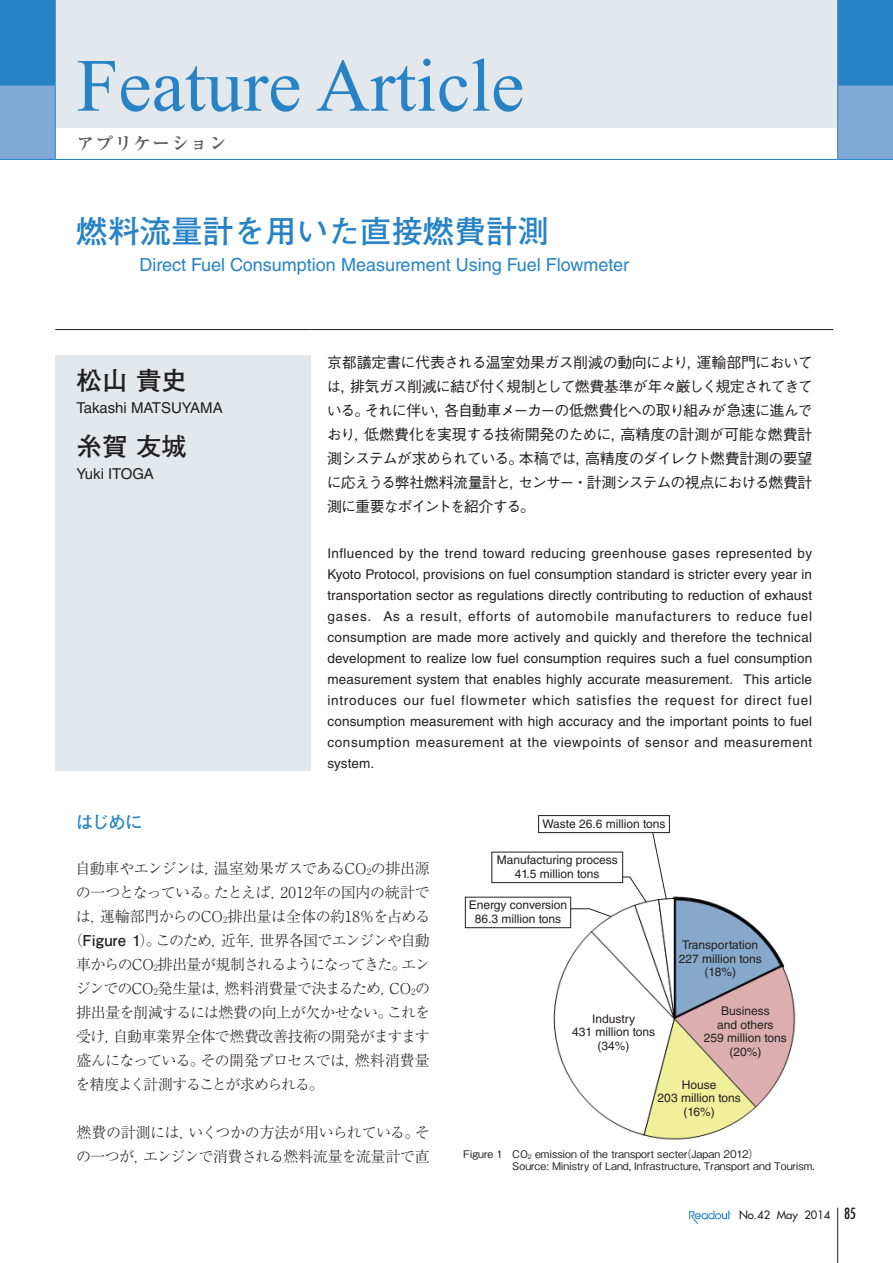
<style>
.page{position:relative;width:893px;height:1263px;background:#fff}
.page>*{position:absolute;margin:0;border:0;box-sizing:border-box;transform-origin:0 0}
.t1{font:75px "Times New Roman";color:#2783c5}
.t2{font:700 31.5px "Futo Go B101 Pro";color:#2783c5}
.t3{font:700 25.5px "Futo Go B101 Pro";color:#231f20}
.t4{font:18px "Helvetica LT Std";color:#2783c5}
.t5{font:700 18px "Ryumin Pro";letter-spacing:.05em;color:#57585a}
.t6{font:700 18px "Futo Go B101 Pro";color:#2783c5}
.t7{font:300 15px/24px "Ryumin Pro";letter-spacing:-.045em;color:#231f20}
.t8{font:500 15px/24px "Gothic BBB Pro";letter-spacing:-.07em;color:#231f20;text-align:justify}
.t9{font:300 15px "Ryumin Pro";letter-spacing:-.065em;color:#231f20}
.t10{font:300 15px "Ryumin Pro";letter-spacing:-.09em;color:#231f20}
.t11{font:300 15px "Ryumin Pro";letter-spacing:-.08em;color:#231f20}
.t12{font:15px "Helvetica LT Std";color:#231f20}
.t13{font:15px "Helvetica LT Std";letter-spacing:-.02em;color:#231f20}
.t14{font:13.5px/21px "Helvetica LT Std";letter-spacing:.04em;color:#231f20;text-align:justify}
.t15{font:12px/13.5px "Helvetica LT Std";color:#231f20;text-align:center}
.t16{font:11.25px "Futura";color:#231f20}
.t17{font:500 10.5px/12.3px "Gothic BBB Pro";letter-spacing:.005em;color:#231f20}
.s1{font-size:8.7px}
.s2{font-family:"Futo Go B101 Pro";font-weight:700}
.s3{font-size:6.15px}
.s4{font-stretch:condensed;font-size:15px}
</style>
<div class="page">
<hr style="left:837px;top:1208px;width:1px;height:55px;background:#231f20">
<svg style="left:689px;top:1210px;width:41px;height:14px"></svg>
<div style="left:0;top:0;width:893px;height:85px;background:#2783c5"></div>
<div style="left:55px;top:0;width:783px;height:128px;background:#e2e8eb"></div>
<svg style="left:0;top:86px;width:893px;height:73px"></svg>
<hr style="left:55px;top:0;width:1px;height:85px;background:#2783c5">
<hr style="left:837px;top:0;width:1px;height:85px;background:#2783c5">
<hr style="left:0;top:85px;width:56px;height:1px;background:#2783c5">
<hr style="left:55px;top:85px;width:1px;height:43px;background:#2783c5">
<hr style="left:837px;top:85px;width:1px;height:43px;background:#2783c5">
<hr style="left:837px;top:85px;width:56px;height:1px;background:#2783c5">
<hr style="left:0;top:159px;width:55px;height:1px;background:#2783c5">
<hr style="left:55px;top:128px;width:1px;height:31px;background:#2783c5">
<hr style="left:55px;top:159px;width:783px;height:1px;background:#2783c5">
<hr style="left:837px;top:128px;width:1px;height:31px;background:#2783c5">
<hr style="left:838px;top:159px;width:55px;height:1px;background:#2783c5">
<div style="left:55px;top:355px;width:255px;height:416px;background:#e2e8eb"></div>
<hr style="left:55px;top:329px;width:255px;height:1px;background:#231f20">
<hr style="left:310px;top:329px;width:523px;height:1px;background:#231f20">
<img style="left:478px;top:833px;width:318px;height:307px">
<div style="left:538px;top:815px;width:132px;height:18px;border:1px solid #231f20"></div>
<div style="left:492px;top:852px;width:131px;height:31px;border:1px solid #231f20"></div>
<svg style="left:622px;top:832px;width:45px;height:71px"></svg>
<div style="left:465px;top:897px;width:106px;height:31px;border:1px solid #231f20"></div>
<svg style="left:570px;top:908px;width:42px;height:9px"></svg>
<h1 class="t1" style="left:77px;top:35px;width:449px">Feature Article</h1>
<h3 class="t5" style="left:77px;top:129px;width:152px">アプリケーション</h3>
<h2 class="t2" style="left:77px;top:206px;width:474px">燃料流量計を用いた直接燃費計測</h2>
<h3 class="t4" style="left:140px;top:254px;width:491px">Direct Fuel Consumption Measurement Using Fuel Flowmeter</h3>
<h3 class="t3" style="left:77px;top:360px;width:112px">松山 貴史</h3>
<p class="t12" style="left:77px;top:399px;width:148px">Takashi MATSUYAMA</p>
<h3 class="t3" style="left:77px;top:426px;width:112px">糸賀 友城</h3>
<p class="t13" style="left:77px;top:465px;width:79px">Yuki ITOGA</p>
<p class="t8" style="left:327px;top:349px;width:488px">京都議定書に代表される温室効果ガス削減の動向により，運輸部門においては，排気ガス削減に結び付く規制として燃費基準が年々厳しく規定されてきている。それに伴い，各自動車メーカーの低燃費化への取り組みが急速に進んでおり，低燃費化を実現する技術開発のために，高精度の計測が可能な燃費計測システムが求められている。本稿では，高精度のダイレクト燃費計測の要望に応えうる弊社燃料流量計と，センサー・計測システムの視点における燃費計測に重要なポイントを紹介する。</p>
<p class="t14" style="left:327px;top:543px;width:486px">Influenced by the trend toward reducing greenhouse gases represented by Kyoto Protocol, provisions on fuel consumption standard is stricter every year in transportation sector as regulations directly contributing to reduction of exhaust gases. As a result, efforts of automobile manufacturers to reduce fuel consumption are made more actively and quickly and therefore the technical development to realize low fuel consumption requires such a fuel consumption measurement system that enables highly accurate measurement. This article introduces our fuel flowmeter which satisfies the request for direct fuel consumption measurement with high accuracy and the important points to fuel consumption measurement at the viewpoints of sensor and measurement system.</p>
<h3 class="t6" style="left:76px;top:808px;width:68px">はじめに</h3>
<p class="t7" style="left:76px;top:855px;width:356px">自動車やエンジンは，温室効果ガスであるCO<span class="s1">2</span>の排出源</p>
<p class="t7" style="left:76px;top:879px;width:355px">の一つとなっている。たとえば，2012年の国内の統計で</p>
<p class="t7" style="left:76px;top:903px;width:356px">は，運輸部門からのCO<span class="s1">2</span>排出量は全体の約18％を占める</p>
<p class="t9" style="left:68px;top:929px;width:363px">（<span class="s2">Figure 1</span>）。このため，近年，世界各国でエンジンや自動</p>
<p class="t10" style="left:76px;top:953px;width:355px">車からのCO<span class="s1">2</span>排出量が規制されるようになってきた。エン</p>
<p class="t7" style="left:76px;top:975px;width:356px">ジンでのCO<span class="s1">2</span>発生量は，燃料消費量で決まるため，CO<span class="s1">2</span>の</p>
<p class="t7" style="left:76px;top:999px;width:355px">排出量を削減するには燃費の向上が欠かせない。これを</p>
<p class="t7" style="left:76px;top:1023px;width:355px">受け，自動車業界全体で燃費改善技術の開発がますます</p>
<p class="t7" style="left:76px;top:1047px;width:355px">盛んになっている。その開発プロセスでは，燃料消費量</p>
<p class="t11" style="left:76px;top:1073px;width:250px">を精度よく計測することが求められる。</p>
<p class="t7" style="left:76px;top:1119px;width:355px">燃費の計測には，いくつかの方法が用いられている。その一つが，エンジンで消費される燃料流量を流量計で直</p>
<p class="t15" style="left:542px;top:817px;width:125px">Waste 26.6 million tons</p>
<p class="t15" style="left:497px;top:853px;width:122px">Manufacturing process<br>41.5 million tons</p>
<p class="t15" style="left:469px;top:898px;width:100px">Energy conversion<br>86.3 million tons</p>
<p class="t15" style="left:572px;top:1012px;width:85px">Industry<br>431 million tons (34%)</p>
<p class="t15" style="left:679px;top:938px;width:85px">Transportation<br>227 million tons (18%)</p>
<p class="t15" style="left:704px;top:1004px;width:85px">Business<br>and others<br>259 million tons (20%)</p>
<p class="t15" style="left:658px;top:1078px;width:85px">House<br>203 million tons (16%)</p>
<p class="t17" style="left:512px;top:1147px;width:304px;text-indent:-49px">Figure 1 CO<span class="s3">2</span> emission of the transport secter（Japan 2012）<br>Source: Ministry of Land, Infrastructure, Transport and Tourism.</p>
<p class="t16" style="left:739px;top:1208px;width:119px">No.42 May 2014 <span class="s4">85</span></p>
</div>
